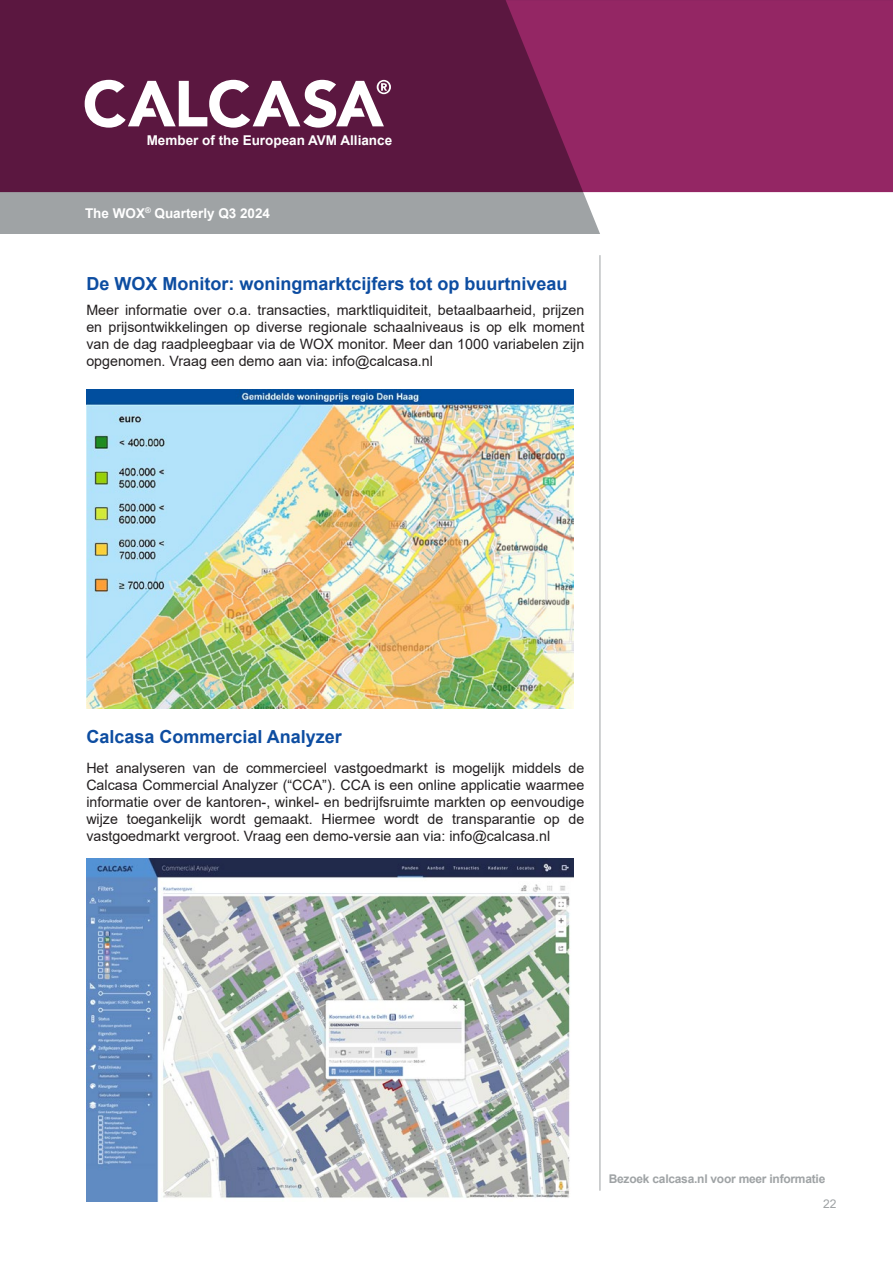
<style>
.page{position:relative;width:893px;height:1263px;background:#fff}
.page>*{position:absolute;margin:0;border:0;box-sizing:border-box;transform-origin:0 0}
.t1{font:700 18px "Arial";color:#0d4da1}
.t2{font:14.25px/17.1px "Arial";color:#231f20;text-align:justify}
.t3{font:700 13.5px "Arial";color:#fff}
.t4{font:700 12px "Arial";letter-spacing:-.02em;color:#9fa3a5}
.t5{font:12px "Arial";color:#9fa3a5}
</style>
<div class="page">
<hr style="left:600px;top:255px;width:1px;height:936px;background:#9fa3a5">
<div style="left:0;top:0;width:893px;height:234px;background:#9fa3a5"></div>
<svg style="left:506px;top:192px;width:387px;height:42px;fill:#fff"></svg>
<svg style="left:0;top:0;width:893px;height:192px;background:#731d4f"></svg>
<svg style="left:85px;top:80px;width:306px;height:48px;background:#a07890"></svg>
<img style="left:86px;top:858px;width:487px;height:343px">
<img style="left:86px;top:390px;width:487px;height:318px">
<p class="t3" style="left:147px;top:131px;width:247px">Member of the European AVM Alliance</p>
<p class="t3" style="left:85px;top:203px;width:187px">The WOX<sup>®</sup> Quarterly Q3 2024</p>
<p class="t1" style="left:86px;top:270px;width:483px">De WOX Monitor: woningmarktcijfers tot op buurtniveau</p>
<p class="t2" style="left:86px;top:301px;width:499px">Meer informatie over o.a. transacties, marktliquiditeit, betaalbaarheid, prijzen en prijsontwikkelingen op diverse regionale schaalniveaus is op elk moment van de dag raadpleegbaar via de WOX monitor. Meer dan 1000 variabelen zijn opgenomen. Vraag een demo aan via: info@calcasa.nl</p>
<p class="t1" style="left:86px;top:724px;width:257px">Calcasa Commercial Analyzer</p>
<p class="t2" style="left:86px;top:759px;width:499px">Het analyseren van de commercieel vastgoedmarkt is mogelijk middels de Calcasa Commercial Analyzer (“CCA”). CCA is een online applicatie waarmee informatie over de kantoren-, winkel- en bedrijfsruimte markten op eenvoudige wijze toegankelijk wordt gemaakt. Hiermee wordt de transparantie op de vastgoedmarkt vergroot. Vraag een demo-versie aan via: info@calcasa.nl</p>
<p class="t4" style="left:609px;top:1171px;width:218px">Bezoek calcasa.nl voor meer informatie</p>
<p class="t5" style="left:823px;top:1195px;width:15px">22</p>
</div>
